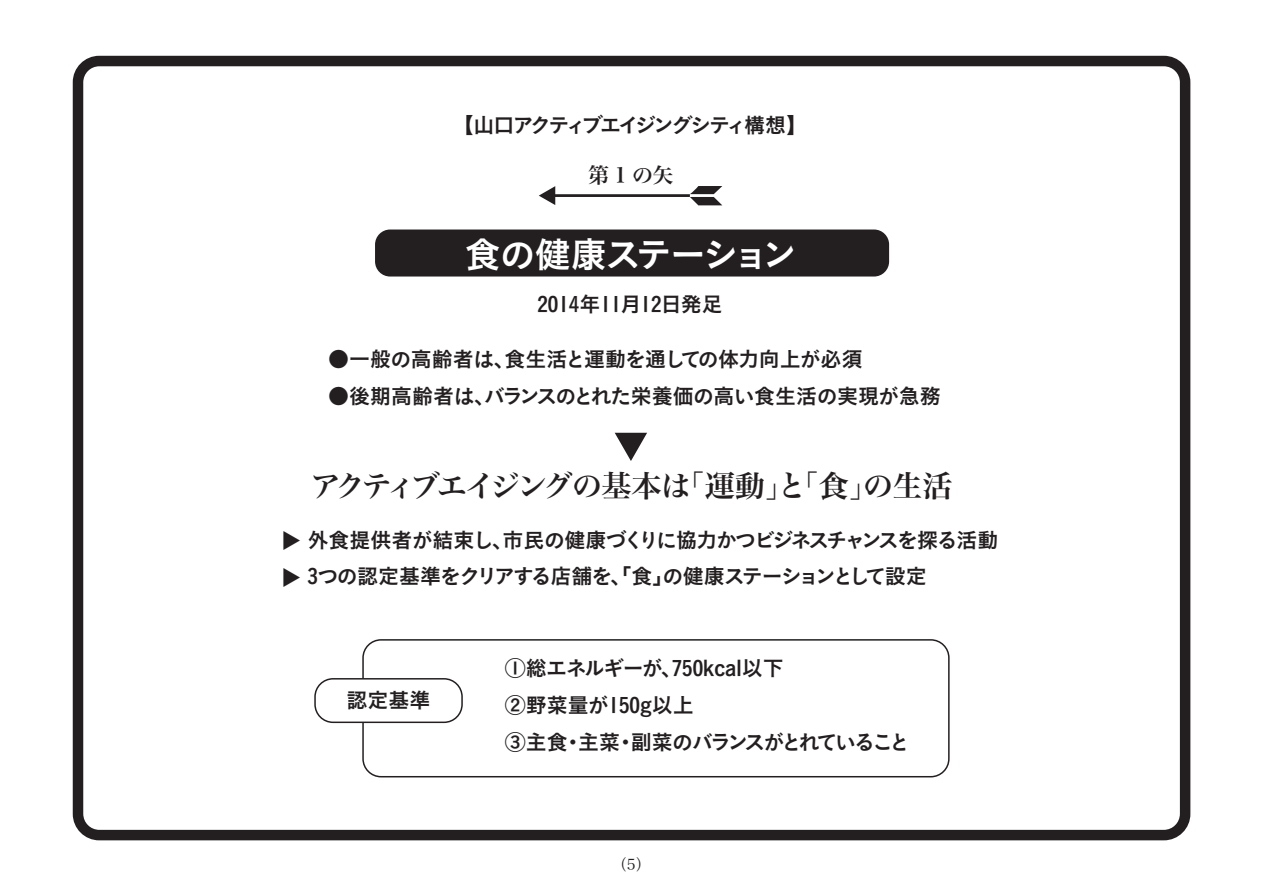
<style>
.page{position:relative;width:1263px;height:893px;background:#fff}
.page>*{position:absolute;margin:0;border:0;box-sizing:border-box;transform-origin:0 0}
.t1{font:36px "Koburina Go Std W6";letter-spacing:-.045em;color:#fff}
.t2{font:30px "Hira Min Pro W6";letter-spacing:-.08em;color:#231f20}
.t3{font:21px/36.8px "Koburina Go Std W6";letter-spacing:-.03em;color:#231f20}
.t4{font:21px/36.8px "Koburina Go Std W6";letter-spacing:-.06em;color:#231f20}
.t5{font:21px "Koburina Go Std W6";letter-spacing:-.13em;color:#231f20}
.t6{font:21px "Koburina Go Std W6";color:#231f20}
.t7{font:21px "Hira Min Pro W6";color:#231f20}
.t8{font:15px "Hira Min Pro W3";color:#231f20}
</style>
<div class="page">
<div style="left:362px;top:639px;width:588px;height:138px;border:2px solid #231f20;border-radius:18px"></div>
<div style="left:375px;top:230px;width:514px;height:47px;background:#231f20;border-radius:15px"></div>
<div style="left:73px;top:56px;width:1117px;height:784px;border:10px solid #231f20;border-radius:21px"></div>
<hr style="left:551px;top:194px;width:139px;height:3px;background:#231f20">
<svg style="left:690px;top:186px;width:32px;height:19px"></svg>
<svg style="left:539px;top:186px;width:16px;height:19px"></svg>
<svg style="left:615px;top:433px;width:32px;height:28px"></svg>
<div style="left:315px;top:679px;width:147px;height:43px;background:#fff;border-radius:18px"></div>
<div style="left:314px;top:678px;width:149px;height:45px;border:2px solid #231f20;border-radius:18px"></div>
<p class="t5" style="left:453px;top:109px;width:356px">【山口アクティブエイジングシティ構想】</p>
<p class="t7" style="left:588px;top:156px;width:87px">第1の矢</p>
<p class="t1" style="left:465px;top:226px;width:334px">食の健康ステーション</p>
<p class="t6" style="left:537px;top:288px;width:187px">2014年11月12日発足</p>
<p class="t3" style="left:328px;top:342px;width:536px">●一般の高齢者は、食生活と運動を通しての体力向上が必須</p>
<p class="t3" style="left:328px;top:378px;width:614px">●後期高齢者は、バランスのとれた栄養価の高い食生活の実現が急務</p>
<p class="t2" style="left:310px;top:459px;width:643px">アクティブエイジングの基本は「運動」と「食」の生活</p>
<p class="t4" style="left:308px;top:522px;width:692px">外食提供者が結束し、市民の健康づくりに協力かつビジネスチャンスを探る活動<br>3つの認定基準をクリアする店舗を、「食」の健康ステーションとして設定</p>
<p class="t3" style="left:309px;top:530px;width:60px;rotate:90deg">▲ ▲</p>
<p class="t3" style="left:346px;top:683px;width:85px">認定基準</p>
<p class="t3" style="left:505px;top:650px;width:407px">①総エネルギーが、750kcal以下<br>②野菜量が150g以上<br>③主食・主菜・副菜のバランスがとれていること</p>
<p class="t8" style="left:612px;top:851px;width:40px">（5）</p>
</div>
